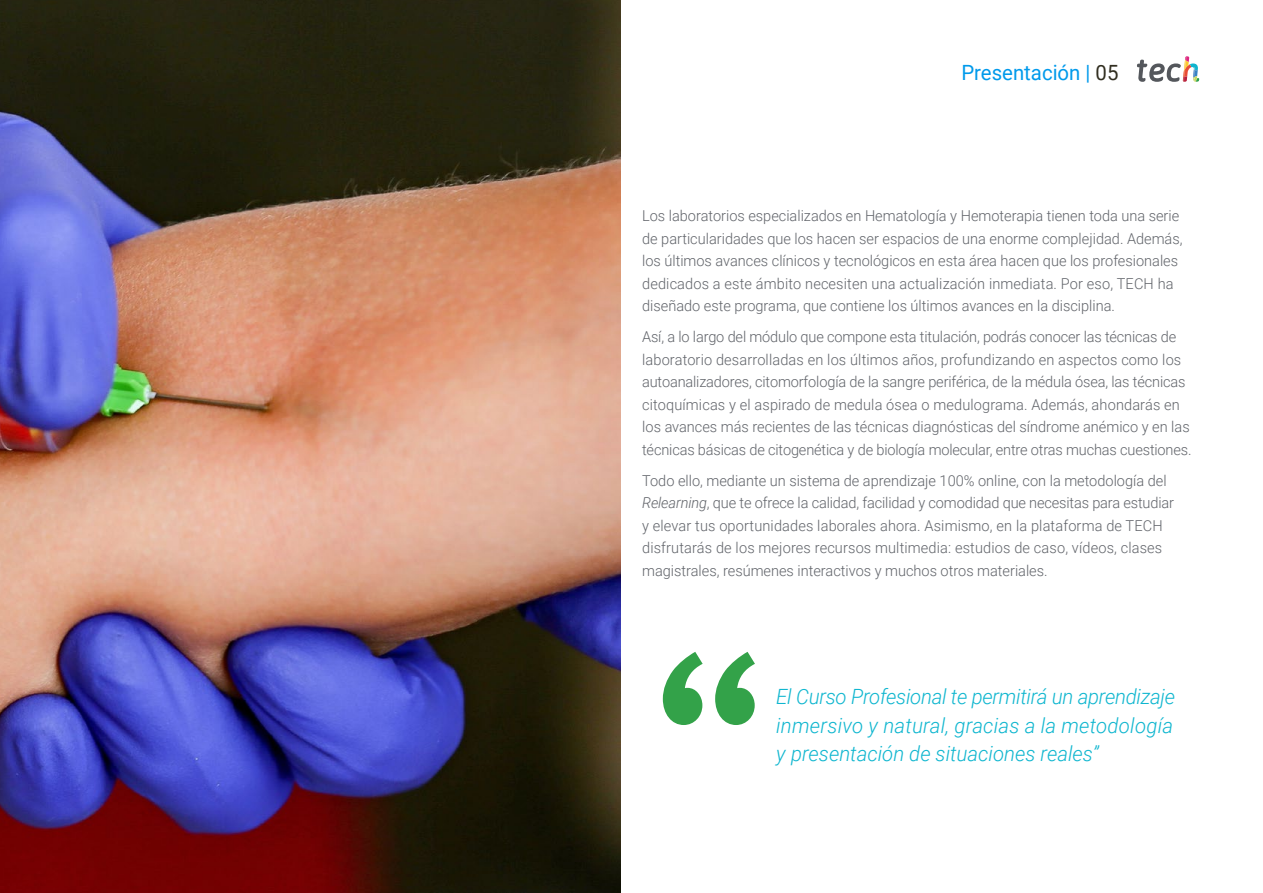
<style>
.page{position:relative;width:1263px;height:893px;background:#fff}
.page>*{position:absolute;margin:0;border:0;box-sizing:border-box;transform-origin:0 0}
.t1{font:italic 300 21px/28.5px "Roboto";color:#0fb6cf;text-align:justify}
.t2{font:21px "Roboto";color:#009aeb}
.t3{font:300 15px/22.5px "Roboto";color:#61646a}
.s1{color:#312e20}
.s2{font-style:italic}
</style>
<div class="page">
<svg style="left:663px;top:652px;width:92px;height:73px"></svg>
<img style="left:0;top:0;width:621px;height:893px">
<svg style="left:1137px;top:56px;width:62px;height:26px"></svg>
<h1 class="t2" style="left:961px;top:57px;width:159px">Presentación | <span class="s1">05</span></h1>
<p class="t3" style="left:642px;top:204px;width:542px">Los laboratorios especializados en Hematología y Hemoterapia tienen toda una serie de particularidades que los hacen ser espacios de una enorme complejidad. Además, los últimos avances clínicos y tecnológicos en esta área hacen que los profesionales dedicados a este ámbito necesiten una actualización inmediata. Por eso, TECH ha diseñado este programa, que contiene los últimos avances en la disciplina.</p>
<p class="t3" style="left:642px;top:325px;width:551px">Así, a lo largo del módulo que compone esta titulación, podrás conocer las técnicas de laboratorio desarrolladas en los últimos años, profundizando en aspectos como los autoanalizadores, citomorfología de la sangre periférica, de la médula ósea, las técnicas citoquímicas y el aspirado de medula ósea o medulograma. Además, ahondarás en los avances más recientes de las técnicas diagnósticas del síndrome anémico y en las técnicas básicas de citogenética y de biología molecular, entre otras muchas cuestiones.</p>
<p class="t3" style="left:642px;top:469px;width:533px">Todo ello, mediante un sistema de aprendizaje 100% online, con la metodología del <span class="s2">Relearning</span>, que te ofrece la calidad, facilidad y comodidad que necesitas para estudiar y elevar tus oportunidades laborales ahora. Asimismo, en la plataforma de TECH disfrutarás de los mejores recursos multimedia: estudios de caso, vídeos, clases magistrales, resúmenes interactivos y muchos otros materiales.</p>
<h1 class="t1" style="left:776px;top:682px;width:400px">El Curso Profesional te permitirá un aprendizaje inmersivo y natural, gracias a la metodología y presentación de situaciones reales”</h1>
</div>
